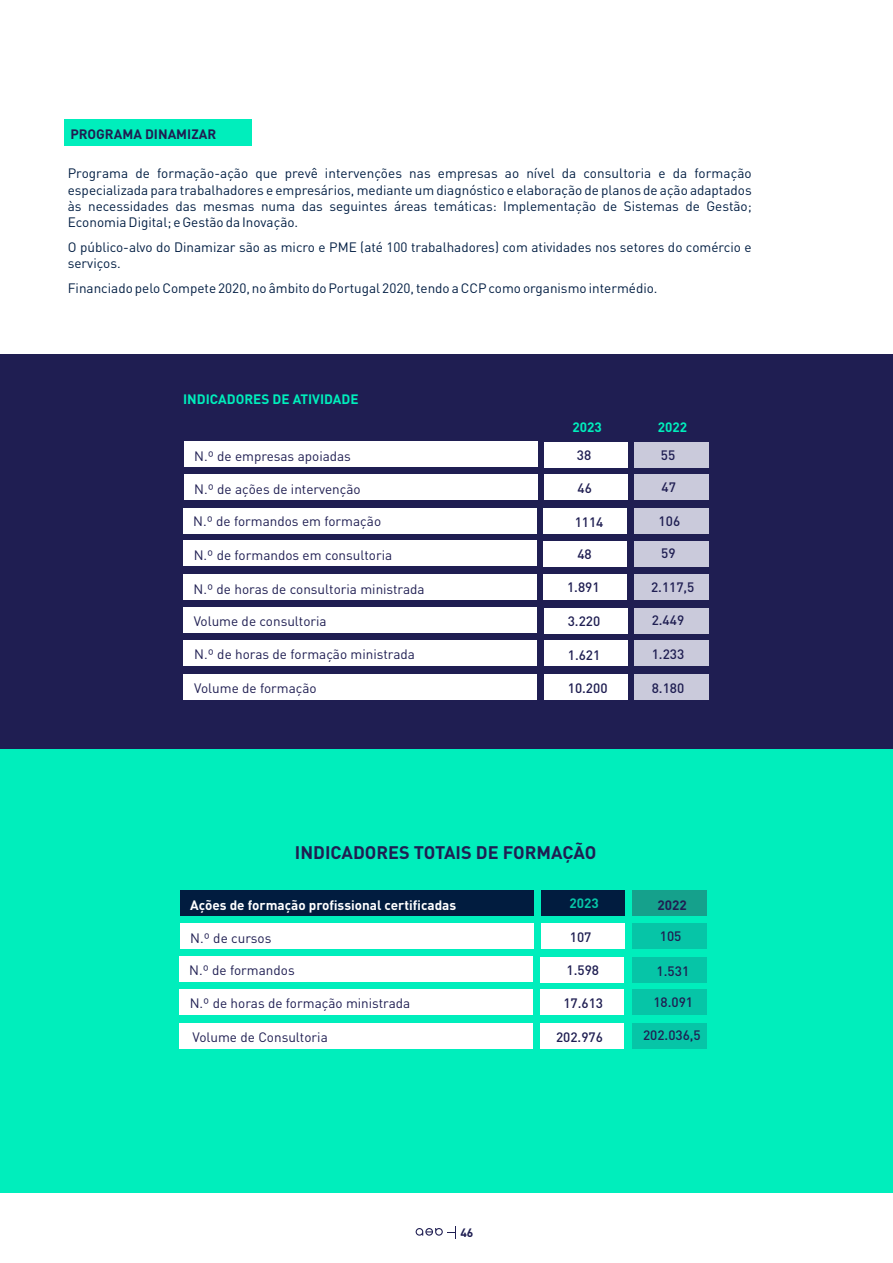
<style>
.page{position:relative;width:893px;height:1263px;background:#fff}
.page>*{position:absolute;margin:0;border:0;box-sizing:border-box;transform-origin:0 0}
.t1{font:700 18px "DIN Pro";color:#1f1e52}
.t2{font:13.5px/16.4px "DIN Pro";color:#021e43;text-align:justify}
.t3{font:13.5px "DIN Pro";color:#1f1e52}
.t4{font:500 13.5px "DIN Pro";color:#1f1e52}
.t5{font:700 13.5px "DIN Pro";color:#fff}
.t6{font:700 13.5px "DIN Pro";color:#00eebc}
.t7{font:700 13.5px "DIN Pro";color:#1f1e52}
.t8{font:700 13.5px "DIN Pro";color:#06c5a7}
.t9{font:700 12px "DIN Pro";color:#1f1e52}
</style>
<div class="page">
<div style="left:0;top:354px;width:893px;height:395px;background:#1f1e52"></div>
<div style="left:0;top:749px;width:893px;height:444px;background:#00eebc"></div>
<div style="left:64px;top:120px;width:188px;height:26px;background:#00eebc"></div>
<div style="left:184px;top:441px;width:353px;height:26px;background:#fff"></div>
<div style="left:184px;top:474px;width:353px;height:26px;background:#fff"></div>
<div style="left:183px;top:574px;width:353px;height:26px;background:#fff"></div>
<div style="left:183px;top:508px;width:353px;height:26px;background:#fff"></div>
<div style="left:183px;top:607px;width:354px;height:26px;background:#fff"></div>
<div style="left:183px;top:540px;width:353px;height:26px;background:#fff"></div>
<div style="left:183px;top:640px;width:354px;height:26px;background:#fff"></div>
<div style="left:183px;top:674px;width:354px;height:26px;background:#fff"></div>
<div style="left:544px;top:442px;width:84px;height:26px;background:#fff"></div>
<div style="left:544px;top:474px;width:84px;height:26px;background:#fff"></div>
<div style="left:543px;top:574px;width:84px;height:26px;background:#fff"></div>
<div style="left:543px;top:508px;width:84px;height:26px;background:#fff"></div>
<div style="left:544px;top:608px;width:84px;height:26px;background:#fff"></div>
<div style="left:543px;top:541px;width:84px;height:25px;background:#fff"></div>
<div style="left:544px;top:640px;width:84px;height:26px;background:#fff"></div>
<div style="left:544px;top:674px;width:84px;height:26px;background:#fff"></div>
<div style="left:634px;top:442px;width:75px;height:26px;background:#cacadb"></div>
<div style="left:634px;top:474px;width:75px;height:26px;background:#cacadb"></div>
<div style="left:634px;top:574px;width:74px;height:26px;background:#cacadb"></div>
<div style="left:634px;top:508px;width:75px;height:26px;background:#cacadb"></div>
<div style="left:634px;top:608px;width:75px;height:26px;background:#cacadb"></div>
<div style="left:634px;top:541px;width:75px;height:25px;background:#cacadb"></div>
<div style="left:634px;top:640px;width:75px;height:26px;background:#cacadb"></div>
<div style="left:634px;top:674px;width:75px;height:26px;background:#cacadb"></div>
<svg style="left:416px;top:1226px;width:40px;height:12px"></svg>
<div style="left:180px;top:890px;width:353px;height:26px;background:#011c3f"></div>
<div style="left:180px;top:923px;width:353px;height:26px;background:#fff"></div>
<div style="left:179px;top:1022px;width:354px;height:26px;background:#fff"></div>
<div style="left:179px;top:956px;width:353px;height:26px;background:#fff"></div>
<div style="left:179px;top:989px;width:353px;height:26px;background:#fff"></div>
<div style="left:541px;top:890px;width:83px;height:26px;background:#011c3f"></div>
<div style="left:541px;top:923px;width:83px;height:26px;background:#fff"></div>
<div style="left:540px;top:1023px;width:84px;height:26px;background:#fff"></div>
<div style="left:540px;top:957px;width:84px;height:26px;background:#fff"></div>
<div style="left:540px;top:989px;width:84px;height:26px;background:#fff"></div>
<div style="left:633px;top:890px;width:74px;height:26px;background:#15a18c"></div>
<div style="left:633px;top:923px;width:74px;height:26px;background:#06c5a7"></div>
<div style="left:632px;top:1023px;width:75px;height:26px;background:#06c5a7"></div>
<div style="left:632px;top:957px;width:75px;height:26px;background:#06c5a7"></div>
<div style="left:632px;top:989px;width:75px;height:26px;background:#06c5a7"></div>
<p class="t7" style="left:70px;top:129px;width:147px">PROGRAMA DINAMIZAR</p>
<p class="t2" style="left:68px;top:167px;width:685px">Programa de formação-ação que prevê intervenções nas empresas ao nível da consultoria e da formação especializada para trabalhadores e empresários, mediante um diagnóstico e elaboração de planos de ação adaptados às necessidades das mesmas numa das seguintes áreas temáticas: Implementação de Sistemas de Gestão; Economia Digital; e Gestão da Inovação.</p>
<p class="t2" style="left:68px;top:240px;width:685px">O público-alvo do Dinamizar são as micro e PME (até 100 trabalhadores) com atividades nos setores do comércio e serviços.</p>
<p class="t2" style="left:68px;top:281px;width:591px">Financiado pelo Compete 2020, no âmbito do Portugal 2020, tendo a CCP como organismo intermédio.</p>
<p class="t6" style="left:183px;top:394px;width:177px">INDICADORES DE ATIVIDADE</p>
<p class="t6" style="left:572px;top:422px;width:31px">2023</p>
<p class="t6" style="left:658px;top:422px;width:31px">2022</p>
<p class="t3" style="left:194px;top:451px;width:158px">N.º de empresas apoiadas</p>
<p class="t4" style="left:577px;top:450px;width:16px">38</p>
<p class="t4" style="left:661px;top:450px;width:16px">55</p>
<p class="t3" style="left:194px;top:484px;width:168px">N.º de ações de intervenção</p>
<p class="t4" style="left:578px;top:483px;width:16px">46</p>
<p class="t4" style="left:661px;top:483px;width:16px">47</p>
<p class="t3" style="left:193px;top:516px;width:190px">N.º de formandos em formação</p>
<p class="t4" style="left:575px;top:517px;width:30px">1114</p>
<p class="t4" style="left:659px;top:517px;width:23px">106</p>
<p class="t3" style="left:194px;top:550px;width:200px">N.º de formandos em consultoria</p>
<p class="t3" style="left:194px;top:584px;width:233px">N.º de horas de consultoria ministrada</p>
<p class="t4" style="left:577px;top:549px;width:16px">48</p>
<p class="t4" style="left:661px;top:549px;width:16px">59</p>
<p class="t4" style="left:567px;top:582px;width:34px">1.891</p>
<p class="t4" style="left:651px;top:582px;width:45px">2.117,5</p>
<p class="t3" style="left:194px;top:616px;width:135px">Volume de consultoria</p>
<p class="t4" style="left:568px;top:616px;width:34px">3.220</p>
<p class="t4" style="left:652px;top:616px;width:34px">2.449</p>
<p class="t3" style="left:194px;top:650px;width:222px">N.º de horas de formação ministrada</p>
<p class="t3" style="left:194px;top:683px;width:124px">Volume de formação</p>
<p class="t4" style="left:568px;top:650px;width:34px">1.621</p>
<p class="t4" style="left:652px;top:650px;width:34px">1.233</p>
<p class="t4" style="left:568px;top:684px;width:41px">10.200</p>
<p class="t4" style="left:652px;top:683px;width:34px">8.180</p>
<h1 class="t1" style="left:295px;top:847px;width:303px">INDICADORES TOTAIS DE FORMAÇÃO</h1>
<p class="t5" style="left:190px;top:900px;width:268px">Ações de formação profissional certificadas</p>
<p class="t8" style="left:569px;top:898px;width:31px">2023</p>
<p class="t7" style="left:657px;top:900px;width:31px">2022</p>
<p class="t3" style="left:190px;top:933px;width:83px">N.º de cursos</p>
<p class="t4" style="left:570px;top:932px;width:23px">107</p>
<p class="t4" style="left:660px;top:931px;width:23px">105</p>
<p class="t3" style="left:189px;top:965px;width:107px">N.º de formandos</p>
<p class="t4" style="left:567px;top:965px;width:34px">1.598</p>
<p class="t4" style="left:657px;top:966px;width:34px">1.531</p>
<p class="t4" style="left:563px;top:998px;width:41px">17.613</p>
<p class="t4" style="left:653px;top:997px;width:41px">18.091</p>
<p class="t4" style="left:556px;top:1033px;width:48px">202.976</p>
<p class="t4" style="left:643px;top:1030px;width:59px">202.036,5</p>
<p class="t3" style="left:190px;top:999px;width:222px">N.º de horas de formação ministrada</p>
<p class="t3" style="left:193px;top:1032px;width:137px">Volume de Consultoria</p>
<p class="t9" style="left:460px;top:1228px;width:15px">46</p>
</div>
